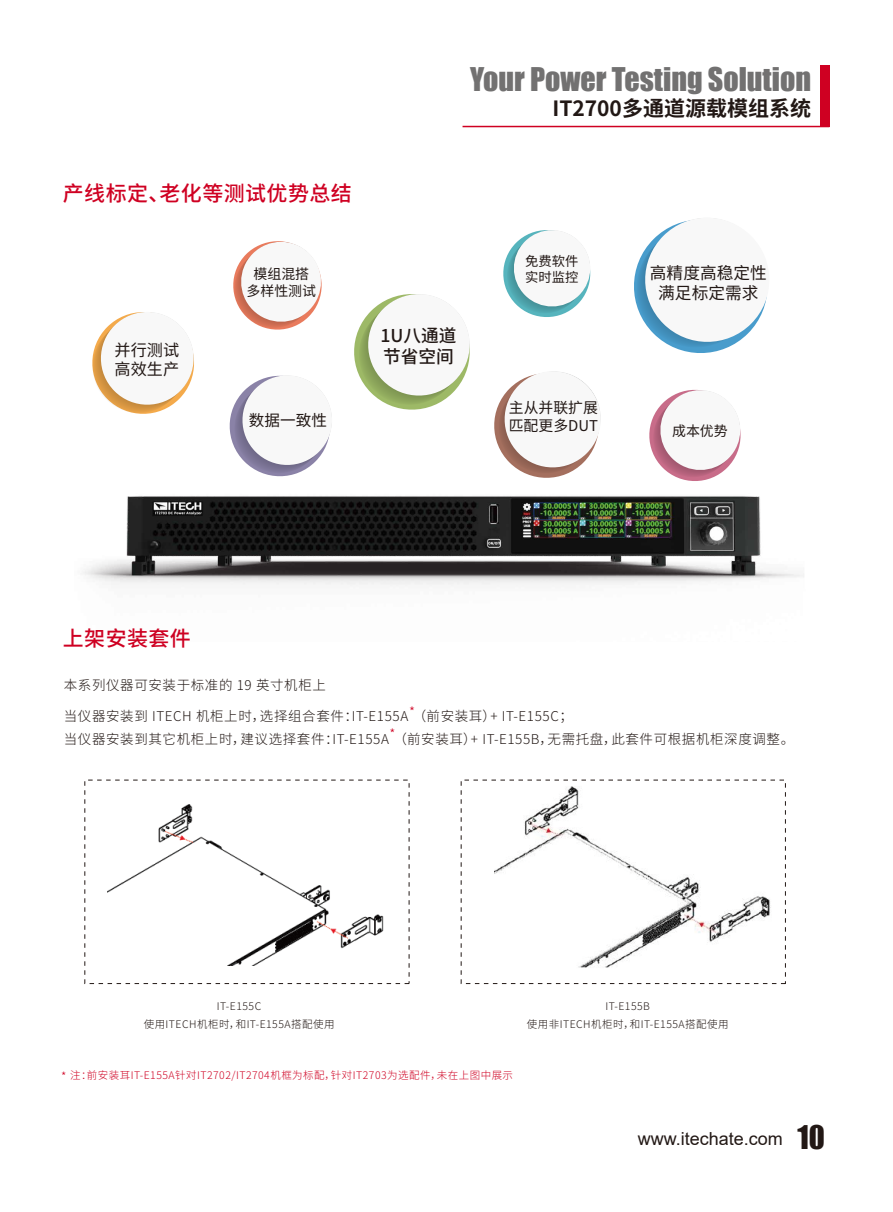
<style>
.page{position:relative;width:893px;height:1212px;background:#fff}
.page>*{position:absolute;margin:0;border:0;box-sizing:border-box;transform-origin:0 0}
.t1{font:30px "Impact";color:#727171}
.t2{font:500 21px "Source Han Sans CN";letter-spacing:.02em;color:#cf0022}
.t3{font:700 21px "Source Han Sans CN";color:#221815}
.t4{font:18px "Arial";color:#221815}
.t5{font:500 17.7px/21.3px "Source Han Sans CN";color:#221815}
.t6{font:16.65px/20.1px "Source Han Sans CN";color:#221815;text-align:center}
.t7{font:16.2px/19.4px "Source Han Sans CN";color:#221815}
.t8{font:15.6px "Source Han Sans CN";color:#221815}
.t9{font:14.85px/17.9px "Source Han Sans CN";color:#221815}
.t10{font:13.95px/16.6px "Source Han Sans CN";color:#221815;text-align:center}
.t11{font:300 13.5px/22.5px "Source Han Sans CN";letter-spacing:.045em;color:#221815}
.t12{font:13.35px/16px "Source Han Sans CN";color:#221815}
.t13{font:300 10.5px/18px "Source Han Sans CN";letter-spacing:.045em;color:#221815;text-align:center}
.t14{font:300 10.5px "Source Han Sans CN";letter-spacing:.045em;color:#cf0022}
.s1{font-size:12px}
.s2{font-family:"Impact";font-size:30px}
</style>
<div class="page">
<div style="left:820px;top:65px;width:9px;height:62px;background:#cf0022"></div>
<hr style="left:462px;top:126px;width:367px;height:1px;background:#cf0022">
<img style="left:83px;top:496px;width:721px;height:90px">
<svg style="left:92px;top:312px;width:102px;height:102px"></svg>
<svg style="left:233px;top:241px;width:89px;height:89px"></svg>
<svg style="left:503px;top:230px;width:88px;height:87px"></svg>
<svg style="left:634px;top:218px;width:133px;height:135px"></svg>
<svg style="left:229px;top:375px;width:103px;height:102px"></svg>
<svg style="left:494px;top:371px;width:107px;height:107px"></svg>
<svg style="left:354px;top:294px;width:116px;height:116px"></svg>
<svg style="left:649px;top:389px;width:92px;height:92px"></svg>
<img style="left:495px;top:786px;width:276px;height:182px">
<img style="left:107px;top:804px;width:277px;height:161px">
<h2 class="t2" style="left:63px;top:182px;width:290px">产线标定、老化等测试优势总结</h2>
<p class="t7" style="left:115px;top:340px;width:66px">并行测试高效生产</p>
<p class="t10" style="left:247px;top:266px;width:71px">模组混搭多样性测试</p>
<h1 class="t1" style="left:470px;top:56px;width:342px">Your Power Testing Solution</h1>
<h2 class="t3" style="left:552px;top:97px;width:260px">IT2700多通道源载模组系统</h2>
<h3 class="t5" style="left:380px;top:325px;width:78px">1U八通道节省空间</h3>
<p class="t12" style="left:525px;top:253px;width:55px">免费软件实时监控</p>
<p class="t6" style="left:650px;top:263px;width:118px">高精度高稳定性满足标定需求</p>
<p class="t8" style="left:249px;top:411px;width:80px">数据一致性</p>
<p class="t9" style="left:509px;top:399px;width:91px">主从并联扩展匹配更多DUT</p>
<p class="t10" style="left:672px;top:423px;width:57px">成本优势</p>
<h2 class="t2" style="left:63px;top:626px;width:130px">上架安装套件</h2>
<p class="t11" style="left:64px;top:674px;width:264px">本系列仪器可安装于标准的 19 英寸机柜上</p>
<p class="t11" style="left:64px;top:705px;width:732px">当仪器安装到 ITECH 机柜上时，选择组合套件：IT-E155A<sup>*</sup> （前安装耳）+ IT-E155C；<br>当仪器安装到其它机柜上时，建议选择套件：IT-E155A<sup>*</sup> （前安装耳）+ IT-E155B，无需托盘，此套件可根据机柜深度调整。</p>
<p class="t13" style="left:144px;top:998px;width:192px">IT-E155C<br>使用ITECH机柜时，和IT-E155A搭配使用</p>
<p class="t13" style="left:527px;top:998px;width:203px">IT-E155B<br>使用非ITECH机柜时，和IT-E155A搭配使用</p>
<p class="t14" style="left:61px;top:1069px;width:453px"><span class="s1">*</span> 注：前安装耳IT-E155A针对IT2702/IT2704机框为标配，针对IT2703为选配件，未在上图中展示</p>
<h3 class="t4" style="left:638px;top:1126px;width:189px">www.itechate.com <span class="s2">10</span></h3>
</div>
